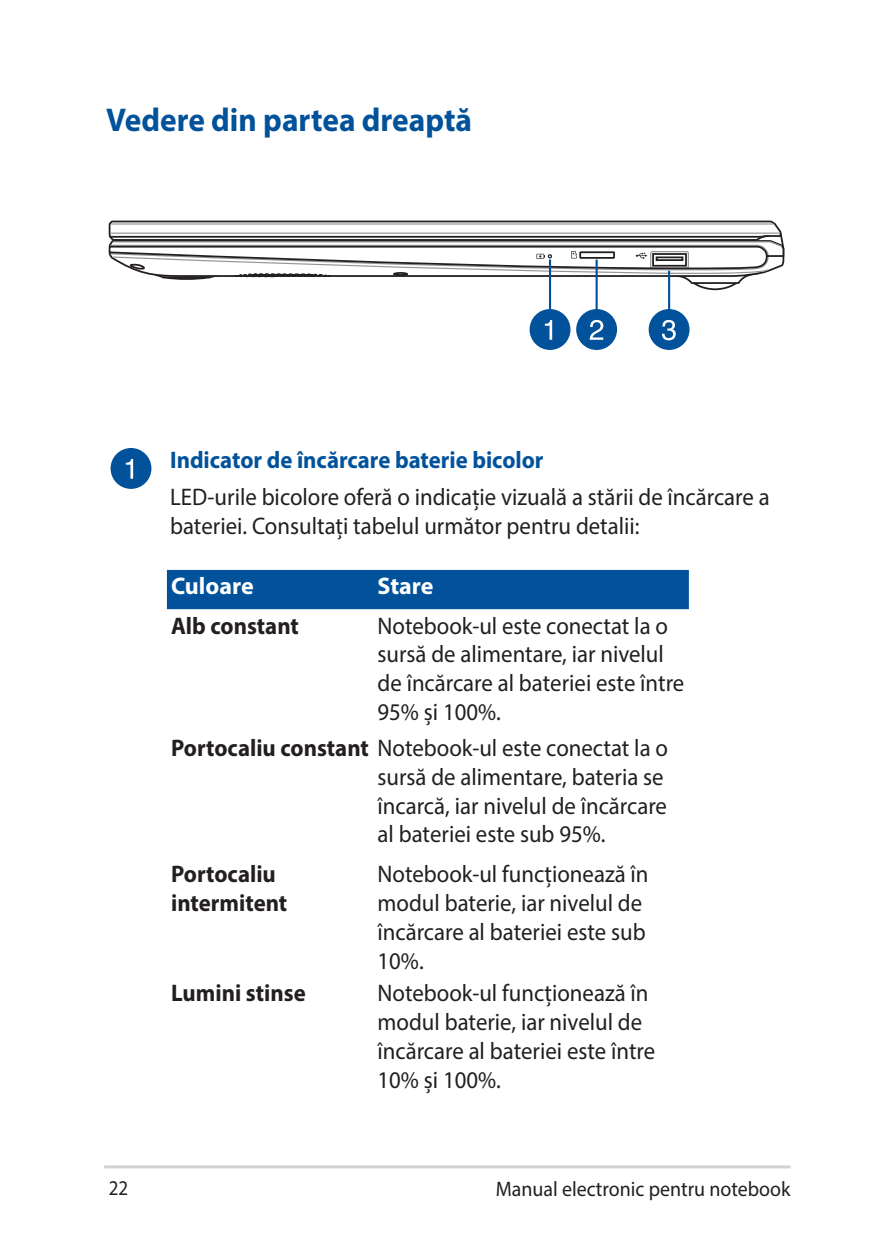
<style>
.page{position:relative;width:893px;height:1259px;background:#fff}
.page>*{position:absolute;margin:0;border:0;box-sizing:border-box;transform-origin:0 0}
.t1{font:700 33px "Myriad Pro";color:#01529a;scale:.95 1}
.t2{font:24px/28.8px "Myriad Pro";color:#231f20;scale:.95 1}
.t3{font:700 24px/28.8px "Myriad Pro";color:#231f20;scale:.95 1}
.t4{font:700 24px "Myriad Pro";color:#01529a;scale:.95 1}
.t5{font:700 24px "Myriad Pro";color:#fff}
.t6{font:21px "Myriad Pro";color:#231f20;scale:.95 1}
.t7{font:21px "Myriad Pro";color:#231f20;scale:.9 1}
.s1{font-weight:700}
</style>
<div class="page">
<hr style="left:104px;top:1165px;width:686px;height:3px;background:#d1d2d4">
<div style="left:111px;top:448px;width:40px;height:41px;background:#01529a;border-radius:50%"></div>
<svg style="left:126px;top:459px;width:7px;height:20px"></svg>
<svg style="left:108px;top:220px;width:677px;height:71px"></svg>
<hr style="left:668px;top:271px;width:2px;height:58px;background:#01529a">
<div style="left:649px;top:309px;width:40px;height:41px;background:#01529a;border-radius:50%"></div>
<svg style="left:662px;top:320px;width:14px;height:20px"></svg>
<hr style="left:596px;top:259px;width:2px;height:70px;background:#01529a">
<div style="left:576px;top:309px;width:41px;height:41px;background:#01529a;border-radius:50%"></div>
<svg style="left:590px;top:320px;width:13px;height:20px"></svg>
<hr style="left:549px;top:259px;width:2px;height:70px;background:#01529a">
<div style="left:530px;top:309px;width:40px;height:41px;background:#01529a;border-radius:50%"></div>
<svg style="left:545px;top:320px;width:7px;height:20px"></svg>
<div style="left:167px;top:570px;width:522px;height:39px;background:#01529a"></div>
<h1 class="t1" style="left:106px;top:98px;width:387px">Vedere din partea dreaptă</h1>
<p class="t4" style="left:170px;top:444px;width:395px">Indicator de încărcare baterie bicolor</p>
<p class="t2" style="left:170px;top:482px;width:633px">LED-urile bicolore oferă o indicație vizuală a stării de încărcare a bateriei. Consultați tabelul următor pentru detalii:</p>
<p class="t5" style="left:171px;top:570px;width:84px">Culoare</p>
<p class="t5" style="left:378px;top:570px;width:57px">Stare</p>
<p class="t3" style="left:171px;top:610px;width:136px">Alb constant</p>
<p class="t2" style="left:378px;top:610px;width:324px">Notebook-ul este conectat la o sursă de alimentare, iar nivelul de încărcare al bateriei este între<br>95% și 100%.</p>
<p class="t2" style="left:378px;top:733px;width:307px;text-indent:-206px"><span class="s1">Portocaliu constant</span> Notebook-ul este conectat la o sursă de alimentare, bateria se încarcă, iar nivelul de încărcare al bateriei este sub 95%.</p>
<p class="t3" style="left:171px;top:859px;width:124px">Portocaliu intermitent</p>
<p class="t2" style="left:378px;top:859px;width:287px">Notebook-ul funcționează în modul baterie, iar nivelul de încărcare al bateriei este sub<br>10%.</p>
<p class="t3" style="left:171px;top:978px;width:143px">Lumini stinse</p>
<p class="t2" style="left:378px;top:978px;width:294px">Notebook-ul funcționează în modul baterie, iar nivelul de încărcare al bateriei este între<br>10% și 100%.</p>
<p class="t7" style="left:109px;top:1175px;width:23px">22</p>
<p class="t6" style="left:496px;top:1175px;width:312px">Manual electronic pentru notebook</p>
</div>
